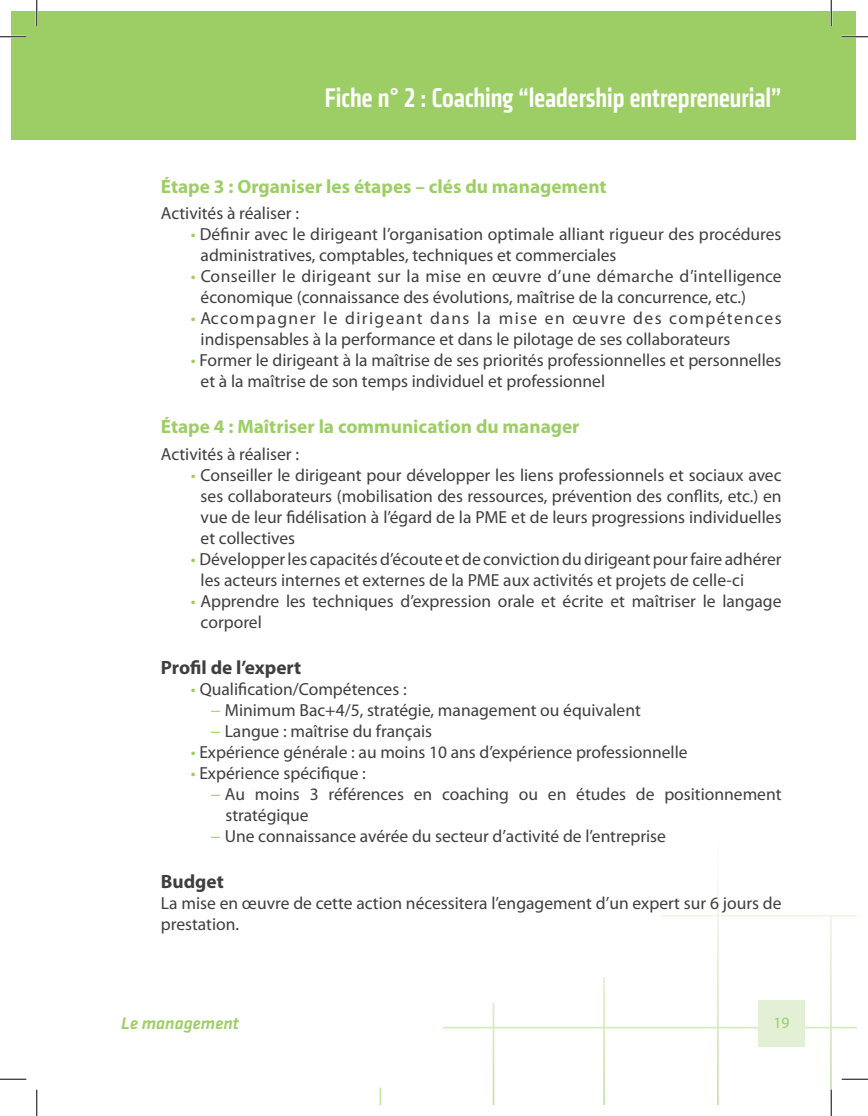
<style>
.page{position:relative;width:868px;height:1116px;background:#fff}
.page>*{position:absolute;margin:0;border:0;box-sizing:border-box;transform-origin:0 0}
.t1{font:500 condensed 28px "Klavika CH";color:#fff}
.t2{font:700 19.25px "Myriad Pro";color:#9dce65}
.t3{font:700 19.25px "Myriad Pro";color:#3e3e3f}
.t4{font:17.5px/21px "Myriad Pro";color:#3e3e3f}
.t5{font:17.5px "Klavika Medium Italic OSF";color:#9dce65}
.t6{font:15.75px "Myriad Pro";color:#9dce65}
.s1{color:#9dce65}
</style>
<div class="page">
<svg style="left:379px;top:1087px;width:2px;height:16px"></svg>
<hr style="left:492px;top:1002px;width:2px;height:101px;background:#9dce65">
<hr style="left:603px;top:976px;width:1px;height:127px;background:#9dce65">
<hr style="left:716px;top:838px;width:2px;height:265px;background:#9dce65">
<hr style="left:829px;top:915px;width:2px;height:188px;background:#9dce65">
<hr style="left:660px;top:914px;width:195px;height:2px;background:#9dce65">
<hr style="left:443px;top:1026px;width:412px;height:2px;background:#9dce65">
<hr style="left:273px;top:1115px;width:582px;height:1px;background:#9dce65">
<hr style="left:867px;top:915px;width:1px;height:188px;background:#9dce65">
<div style="left:758px;top:999px;width:46px;height:47px;background:#e3f0d5"></div>
<div style="left:12px;top:12px;width:48px;height:128px;background:#9dce65"></div>
<div style="left:37px;top:12px;width:818px;height:128px;background:#9dce65"></div>
<hr style="left:0;top:36px;width:26px;height:2px;background:#fff">
<hr style="left:841px;top:36px;width:26px;height:2px;background:#fff">
<hr style="left:36px;top:0;width:2px;height:26px;background:#fff">
<hr style="left:829px;top:0;width:3px;height:26px;background:#fff">
<hr style="left:829px;top:1089px;width:3px;height:26px;background:#fff">
<svg style="left:0;top:36px;width:26px;height:1px"></svg>
<svg style="left:841px;top:36px;width:26px;height:1px"></svg>
<svg style="left:0;top:1078px;width:26px;height:1px"></svg>
<svg style="left:841px;top:1078px;width:26px;height:1px"></svg>
<svg style="left:36px;top:0;width:1px;height:26px"></svg>
<svg style="left:36px;top:1089px;width:1px;height:26px"></svg>
<svg style="left:830px;top:0;width:1px;height:26px"></svg>
<svg style="left:830px;top:1089px;width:1px;height:26px"></svg>
<h1 class="t1" style="left:324px;top:81px;width:458px">Fiche n° 2 : Coaching “leadership entrepreneurial”</h1>
<p class="t2" style="left:161px;top:174px;width:447px">Étape 3 : Organiser les étapes – clés du management</p>
<p class="t4" style="left:161px;top:202px;width:139px">Activités à réaliser :</p>
<p class="t4" style="left:200px;top:223px;width:582px;text-indent:-10px"><span class="s1">•</span> Définir avec le dirigeant l’organisation optimale alliant rigueur des procédures administratives, comptables, techniques et commerciales</p>
<p class="t4" style="left:200px;top:265px;width:582px;text-indent:-10px"><span class="s1">•</span> Conseiller le dirigeant sur la mise en œuvre d’une démarche d’intelligence économique (connaissance des évolutions, maîtrise de la concurrence, etc.)</p>
<p class="t4" style="left:200px;top:307px;width:582px;text-indent:-10px"><span class="s1">•</span> Accompagner le dirigeant dans la mise en œuvre des compétences indispensables à la performance et dans le pilotage de ses collaborateurs</p>
<p class="t4" style="left:200px;top:349px;width:582px;text-indent:-10px"><span class="s1">•</span> Former le dirigeant à la maîtrise de ses priorités professionnelles et personnelles et à la maîtrise de son temps individuel et professionnel</p>
<p class="t2" style="left:161px;top:414px;width:420px">Étape 4 : Maîtriser la communication du manager</p>
<p class="t4" style="left:161px;top:443px;width:139px">Activités à réaliser :</p>
<p class="t4" style="left:200px;top:464px;width:582px;text-align:justify;text-indent:-10px"><span class="s1">•</span> Conseiller le dirigeant pour développer les liens professionnels et sociaux avec ses collaborateurs (mobilisation des ressources, prévention des conflits, etc.) en vue de leur fidélisation à l’égard de la PME et de leurs progressions individuelles et collectives</p>
<p class="t4" style="left:200px;top:548px;width:582px;text-indent:-10px"><span class="s1">•</span> Développer les capacités d’écoute et de conviction du dirigeant pour faire adhérer les acteurs internes et externes de la PME aux activités et projets de celle-ci</p>
<p class="t4" style="left:200px;top:590px;width:582px;text-indent:-10px"><span class="s1">•</span> Apprendre les techniques d’expression orale et écrite et maîtriser le langage corporel</p>
<p class="t3" style="left:161px;top:654px;width:142px">Profil de l’expert</p>
<p class="t4" style="left:210px;top:678px;width:431px;text-indent:-20px"><span class="s1">•</span> Qualification/Compétences :<br><span class="s1">−</span> Minimum Bac+4/5, stratégie, management ou équivalent <span class="s1">−</span> Langue : maîtrise du français</p>
<p class="t4" style="left:191px;top:741px;width:498px"><span class="s1">•</span> Expérience générale : au moins 10 ans d’expérience professionnelle</p>
<p class="t4" style="left:191px;top:762px;width:176px"><span class="s1">•</span> Expérience spécifique :</p>
<p class="t4" style="left:210px;top:783px;width:572px"><span class="s1">−</span> Au moins 3 références en coaching ou en études de positionnement</p>
<p class="t4" style="left:225px;top:804px;width:85px">stratégique</p>
<p class="t4" style="left:210px;top:825px;width:457px"><span class="s1">−</span> Une connaissance avérée du secteur d’activité de l’entreprise</p>
<p class="t3" style="left:161px;top:869px;width:64px">Budget</p>
<p class="t4" style="left:161px;top:892px;width:622px">La mise en œuvre de cette action nécessitera l’engagement d’un expert sur 6 jours de prestation.</p>
<p class="t5" style="left:121px;top:1013px;width:119px">Le management</p>
<p class="t6" style="left:773px;top:1013px;width:18px">19</p>
</div>
